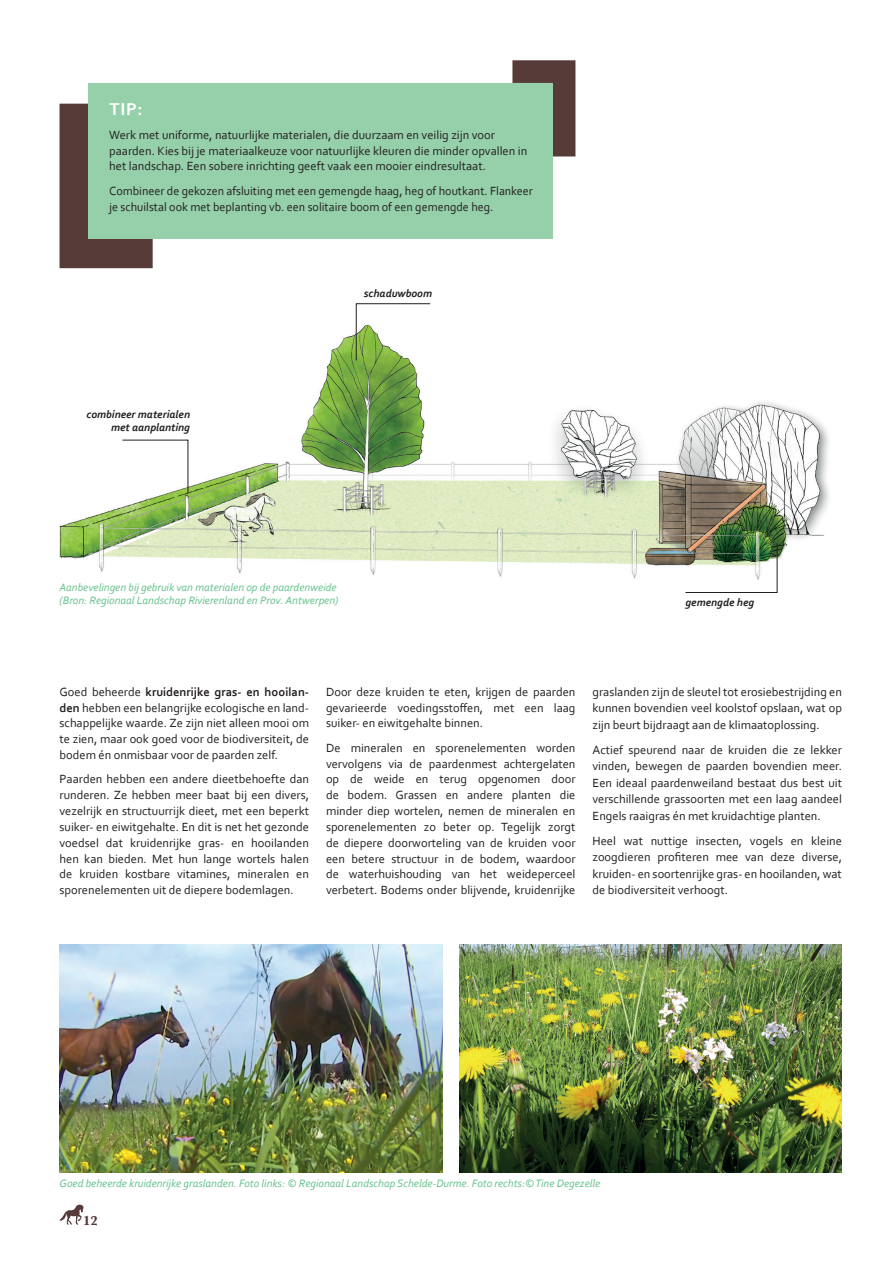
<style>
.page{position:relative;width:893px;height:1263px;background:#fff}
.page>*{position:absolute;margin:0;border:0;box-sizing:border-box;transform-origin:0 0}
.RLM_tussentitel{font:700 18px "Corbel";color:#fff}
.t1{font:700 13.5px "Baskerville";color:#563b39}
.RLM_lopende_tekst{font:12.45px/15.9px "Corbel";color:#231f20;text-align:justify}
.RLM_lopende_tekst-2{font:italic 11.25px/13.5px "Corbel";color:#65c18b}
.foto_s{font:italic 11.25px "Corbel";color:#65c18b}
.foto_s-2{font:italic 700 11.25px/13.5px "Corbel";color:#231f20;text-align:right}
.s1{font-weight:700}
</style>
<div class="page">
<svg style="left:59px;top:1204px;width:25px;height:21px"></svg>
<img style="left:59px;top:193px;width:770px;height:386px">
<div style="left:60px;top:104px;width:93px;height:164px;background:#563b39"></div>
<div style="left:512px;top:60px;width:63px;height:96px;background:#563b39"></div>
<div style="left:88px;top:83px;width:465px;height:156px;background:#95d0ab"></div>
<img style="left:60px;top:944px;width:382px;height:228px">
<img style="left:459px;top:944px;width:383px;height:228px">
<svg style="left:122px;top:439px;width:67px;height:55px"></svg>
<svg style="left:355px;top:303px;width:76px;height:58px"></svg>
<img style="left:685px;top:543px;width:93px;height:50px">
<p class="RLM_tussentitel" style="left:110px;top:98px;width:35px">TIP:</p>
<p class="RLM_lopende_tekst" style="left:109px;top:127px;width:419px;text-align:left">Werk met uniforme, natuurlijke materialen, die duurzaam en veilig zijn voor paarden. Kies bij je materiaalkeuze voor natuurlijke kleuren die minder opvallen in het landschap. Een sobere inrichting geeft vaak een mooier eindresultaat.</p>
<p class="RLM_lopende_tekst" style="left:109px;top:182px;width:425px">Combineer de gekozen afsluiting met een gemengde haag, heg of houtkant. Flankeer je schuilstal ook met beplanting vb. een solitaire boom of een gemengde heg.</p>
<p class="foto_s-2" style="left:87px;top:407px;width:105px">combineer materialen met aanplanting</p>
<p class="foto_s-2" style="left:364px;top:286px;width:70px">schaduwboom</p>
<p class="RLM_lopende_tekst-2" style="left:60px;top:580px;width:280px">Aanbevelingen bij gebruik van materialen op de paardenweide (Bron: Regionaal Landschap Rivierenland en Prov. Antwerpen)</p>
<p class="foto_s-2" style="left:685px;top:595px;width:70px">gemengde heg</p>
<p class="RLM_lopende_tekst" style="left:60px;top:683px;width:251px">Goed beheerde <span class="s1">kruidenrijke gras- en hooilan&shy;den</span> hebben een belangrijke ecologische en land&shy;schappelijke waarde. Ze zijn niet alleen mooi om te zien, maar ook goed voor de biodiversiteit, de bodem én onmisbaar voor de paarden zelf.</p>
<p class="RLM_lopende_tekst" style="left:60px;top:771px;width:251px">Paarden hebben een andere dieetbehoefte dan runderen. Ze hebben meer baat bij een divers, vezelrijk en structuurrijk dieet, met een beperkt suiker- en eiwitgehalte. En dit is net het gezonde voedsel dat kruidenrijke gras- en hooilanden hen kan bieden. Met hun lange wortels halen de kruiden kostbare vitamines, mineralen en sporenelementen uit de diepere bodemlagen.</p>
<p class="RLM_lopende_tekst" style="left:326px;top:683px;width:251px">Door deze kruiden te eten, krijgen de paarden gevarieerde voedingsstoffen, met een laag suiker- en eiwitgehalte binnen.</p>
<p class="RLM_lopende_tekst" style="left:326px;top:739px;width:251px">De mineralen en sporenelementen worden vervolgens via de paardenmest achtergelaten op de weide en terug opgenomen door de bodem. Grassen en andere planten die minder diep wortelen, nemen de mineralen en sporenelementen zo beter op. Tegelijk zorgt de diepere doorworteling van de kruiden voor een betere structuur in de bodem, waardoor de waterhuishouding van het weideperceel verbetert. Bodems onder blijvende, kruidenrijke</p>
<p class="RLM_lopende_tekst" style="left:592px;top:683px;width:251px;line-height:16.5px">graslanden zijn de sleutel tot erosiebestrijding en kunnen bovendien veel koolstof opslaan, wat op zijn beurt bijdraagt aan de klimaatoplossing.</p>
<p class="RLM_lopende_tekst" style="left:592px;top:741px;width:251px;line-height:16.5px">Actief speurend naar de kruiden die ze lekker vinden, bewegen de paarden bovendien meer.<br>Een ideaal paardenweiland bestaat dus best uit verschillende grassoorten met een laag aandeel Engels raaigras én met kruidachtige planten.</p>
<p class="RLM_lopende_tekst" style="left:592px;top:832px;width:251px;line-height:16.5px">Heel wat nuttige insecten, vogels en kleine zoogdieren profiteren mee van deze diverse, kruiden- en soortenrijke gras- en hooilanden, wat de biodiversiteit verhoogt.</p>
<p class="foto_s" style="left:60px;top:1176px;width:542px">Goed beheerde kruidenrijke graslanden. Foto links: © Regionaal Landschap Schelde-Durme. Foto rechts:© Tine Degezelle</p>
<p class="t1" style="left:83px;top:1211px;width:16px">12</p>
</div>
